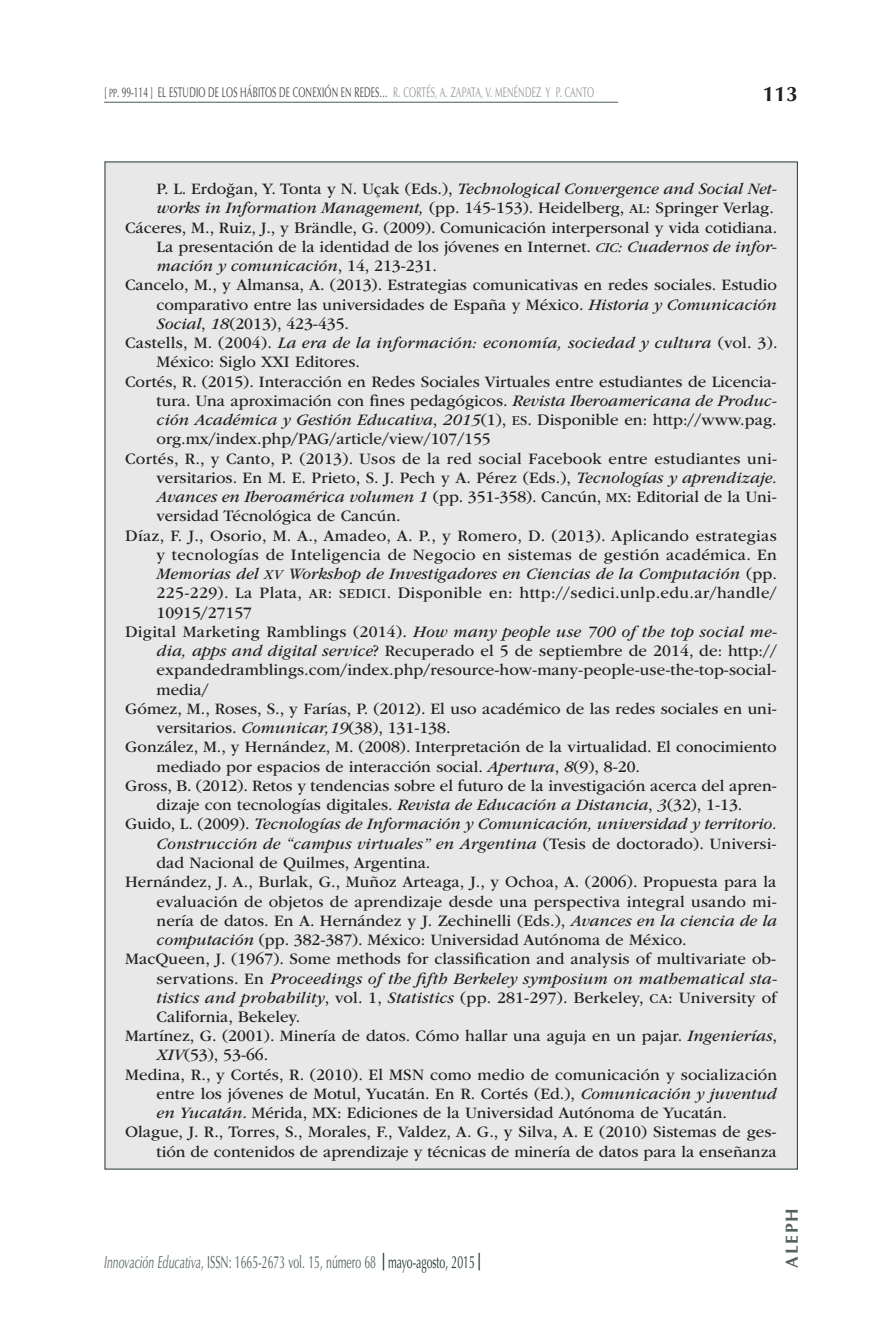
<style>
.page{position:relative;width:887px;height:1328px;background:#fff}
.page>*{position:absolute;margin:0;border:0;box-sizing:border-box;transform-origin:0 0}
.t1{font:700 21px "Optima LT Std";color:#231f20}
.t2{font:17.5px "Optima LT Std";color:#54635a;scale:.6 1}
.t3{font:700 17.5px "Optima LT Std";letter-spacing:.1em;color:#54635a}
.t4{font:16.62px "ITC Garamond Std";color:#231f20}
.t5{font:italic 16.62px "ITC Garamond Std";letter-spacing:.005em;color:#231f20}
.t6{font:16.62px "ITC Garamond Std";letter-spacing:.02em;color:#231f20}
.t7{font:16.62px "ITC Garamond Std";letter-spacing:.025em;color:#231f20}
.t8{font:14px "Optima LT Std";letter-spacing:.02em;color:#3e3e3f;scale:.6 1}
.s1{font-family:"Optima LT Std SC850";font-size:11.9px}
.s2{color:#939598}
.s3{font-style:normal}
.s4{font-style:italic}
.s5{font-family:"ITC Garamond Std Bk SC850";font-size:14.17px}
.s6{font-family:"ITC Garamond Std Bk Ita SC850";font-size:14.17px}
.s7{font-family:"ITC Garamond Std Bk SC850";font-style:normal;font-size:14.17px}
.s8{font-family:"ITC Garamond Std Bk Ita SC850";font-style:normal;font-size:14.17px}
.s9{font-weight:900;color:#22362b}
.s10{color:#22362b}
</style>
<div class="page">
<hr style="left:104px;top:102px;width:514px;height:1px;background:#495a50">
<div style="left:104px;top:161px;width:693px;height:1008px;background:#e9e8e8"></div>
<p class="t8" style="left:104px;top:84px;width:818px">[ <span class="s1">pp</span>. 99-114 ] EL ESTUDIO DE LOS HÁBITOS DE CONEXIÓN EN REDES… <span class="s2">R. CORTÉS, A. ZAPATA, V. MENÉNDEZ Y P. CANTO</span></p>
<p class="t1" style="left:762px;top:82px;width:37px">113</p>
<p class="t5" style="left:157px;top:180px;width:621px"><span class="s3">P. L. Erdog˘an, Y. Tonta y N. Uçak (Eds.),</span> Technological Convergence and Social Net-</p>
<p class="t4" style="left:157px;top:199px;width:618px"><span class="s4">works in Information Management,</span> (pp. 145-153). Heidelberg, <span class="s5">AL</span>: Springer Verlag.</p>
<p class="t4" style="left:125px;top:218px;width:653px">Cáceres, M., Ruiz, J., y Brändle, G. (2009). Comunicación interpersonal y vida cotidiana.</p>
<p class="t4" style="left:157px;top:238px;width:621px">La presentación de la identidad de los jóvenes en Internet. <span class="s6">CIC</span><span class="s4">: Cuadernos de infor-</span></p>
<p class="t5" style="left:157px;top:257px;width:282px">mación y comunicación<span class="s3">, 14, 213-231.</span></p>
<p class="t4" style="left:125px;top:276px;width:653px">Cancelo, M., y Almansa, A. (2013). Estrategias comunicativas en redes sociales. Estudio</p>
<p class="t4" style="left:157px;top:295px;width:621px">comparativo entre las universidades de España y México. <span class="s4">Historia y Comunicación</span></p>
<p class="t4" style="left:157px;top:315px;width:194px"><span class="s4">Social</span>, <span class="s4">18</span>(2013), 423-435.</p>
<p class="t5" style="left:125px;top:334px;width:654px"><span class="s3">Castells, M. (2004).</span> La era de la información: economía, sociedad y cultura <span class="s3">(vol. 3).</span></p>
<p class="t4" style="left:157px;top:353px;width:205px">México: Siglo XXI Editores.</p>
<p class="t4" style="left:125px;top:372px;width:653px">Cortés, R. (2015). Interacción en Redes Sociales Virtuales entre estudiantes de Licencia-</p>
<p class="t4" style="left:157px;top:392px;width:621px">tura. Una aproximación con fines pedagógicos. <span class="s4">Revista Iberoamericana de Produc-</span></p>
<p class="t5" style="left:157px;top:411px;width:621px">ción Académica y Gestión Educativa<span class="s3">,</span> 2015<span class="s3">(1),</span> <span class="s7">ES</span><span class="s3">. Disponible en: http://www.pag.</span></p>
<p class="t4" style="left:157px;top:430px;width:336px">org.mx/index.php/PAG/article/view/107/155</p>
<p class="t4" style="left:125px;top:449px;width:653px">Cortés, R., y Canto, P. (2013). Usos de la red social Facebook entre estudiantes uni-</p>
<p class="t4" style="left:157px;top:469px;width:621px">versitarios. En M. E. Prieto, S. J. Pech y A. Pérez (Eds.), <span class="s4">Tecnologías y aprendizaje.</span></p>
<p class="t4" style="left:157px;top:488px;width:621px"><span class="s4">Avances en Iberoamérica volumen 1</span> (pp. 351-358). Cancún, <span class="s5">MX</span>: Editorial de la Uni-</p>
<p class="t4" style="left:157px;top:507px;width:246px">versidad Técnológica de Cancún.</p>
<p class="t6" style="left:125px;top:526px;width:653px">Díaz, F. J., Osorio, M. A., Amadeo, A. P., y Romero, D. (2013). Aplicando estrategias</p>
<p class="t6" style="left:157px;top:546px;width:621px">y tecnologías de Inteligencia de Negocio en sistemas de gestión académica. En</p>
<p class="t5" style="left:157px;top:565px;width:622px">Memorias del <span class="s8">XV</span> Workshop de Investigadores en Ciencias de la Computación <span class="s3">(pp.</span></p>
<p class="t7" style="left:157px;top:584px;width:621px">225-229). La Plata, <span class="s5">AR</span>: <span class="s5">SEDICI</span>. Disponible en: http://sedici.unlp.edu.ar/handle/</p>
<p class="t4" style="left:157px;top:603px;width:97px">10915/27157</p>
<p class="t5" style="left:125px;top:623px;width:653px"><span class="s3">Digital Marketing Ramblings (2014).</span> How many people use 700 of the top social me-</p>
<p class="t4" style="left:157px;top:642px;width:622px"><span class="s4">dia, apps and digital service</span>? Recuperado el 5 de septiembre de 2014, de: http://</p>
<p class="t4" style="left:157px;top:661px;width:621px">expandedramblings.com/index.php/resource-how-many-people-use-the-top-social-</p>
<p class="t4" style="left:157px;top:680px;width:54px">media/</p>
<p class="t4" style="left:125px;top:700px;width:653px">Gómez, M., Roses, S., y Farías, P. (2012). El uso académico de las redes sociales en uni-</p>
<p class="t4" style="left:157px;top:719px;width:295px">versitarios. <span class="s4">Comunicar,19</span>(38), 131-138.</p>
<p class="t4" style="left:125px;top:738px;width:653px">González, M., y Hernández, M. (2008). Interpretación de la virtualidad. El conocimiento</p>
<p class="t4" style="left:157px;top:757px;width:485px">mediado por espacios de interacción social. <span class="s4">Apertura</span>, <span class="s4">8</span>(9), 8-20.</p>
<p class="t4" style="left:125px;top:777px;width:653px">Gross, B. (2012). Retos y tendencias sobre el futuro de la investigación acerca del apren-</p>
<p class="t4" style="left:157px;top:796px;width:587px">dizaje con tecnologías digitales. <span class="s4">Revista de Educación a Distancia</span>, <span class="s4">3</span>(32), 1-13.</p>
<p class="t5" style="left:125px;top:815px;width:653px"><span class="s3">Guido, L. (2009).</span> Tecnologías de Información y Comunicación, universidad y territorio.</p>
<p class="t5" style="left:157px;top:834px;width:621px">Construcción de “campus virtuales” en Argentina <span class="s3">(Tesis de doctorado). Universi-</span></p>
<p class="t4" style="left:157px;top:854px;width:275px">dad Nacional de Quilmes, Argentina.</p>
<p class="t4" style="left:125px;top:873px;width:652px">Hernández, J. A., Burlak, G., Muñoz Arteaga, J., y Ochoa, A. (2006). Propuesta para la</p>
<p class="t4" style="left:157px;top:892px;width:621px">evaluación de objetos de aprendizaje desde una perspectiva integral usando mi-</p>
<p class="t4" style="left:157px;top:911px;width:621px">nería de datos. En A. Hernández y J. Zechinelli (Eds.), <span class="s4">Avances en la ciencia de la</span></p>
<p class="t4" style="left:157px;top:931px;width:531px"><span class="s4">computación</span> (pp. 382-387). México: Universidad Autónoma de México.</p>
<p class="t4" style="left:125px;top:950px;width:652px">MacQueen, J. (1967). Some methods for classification and analysis of multivariate ob-</p>
<p class="t5" style="left:157px;top:969px;width:621px"><span class="s3">servations. En</span> Proceedings of the fifth Berkeley symposium on mathematical sta-</p>
<p class="t4" style="left:157px;top:988px;width:621px"><span class="s4">tistics and probability</span>, vol. 1, <span class="s4">Statistics</span> (pp. 281-297). Berkeley, <span class="s5">CA</span>: University of</p>
<p class="t4" style="left:157px;top:1008px;width:145px">California, Bekeley.</p>
<p class="t4" style="left:125px;top:1027px;width:653px">Martínez, G. (2001). Minería de datos. Cómo hallar una aguja en un pajar. <span class="s4">Ingenierías</span>,</p>
<p class="t4" style="left:157px;top:1046px;width:113px"><span class="s4">XIV</span>(53), 53-66.</p>
<p class="t4" style="left:125px;top:1065px;width:653px">Medina, R., y Cortés, R. (2010). El MSN como medio de comunicación y socialización</p>
<p class="t4" style="left:157px;top:1085px;width:621px">entre los jóvenes de Motul, Yucatán. En R. Cortés (Ed.), <span class="s4">Comunicación y juventud</span></p>
<p class="t4" style="left:157px;top:1104px;width:571px"><span class="s4">en Yucatán</span>. Mérida, MX: Ediciones de la Universidad Autónoma de Yucatán.</p>
<p class="t4" style="left:125px;top:1123px;width:653px">Olague, J. R., Torres, S., Morales, F., Valdez, A. G., y Silva, A. E (2010) Sistemas de ges-</p>
<p class="t4" style="left:157px;top:1142px;width:621px">tión de contenidos de aprendizaje y técnicas de minería de datos para la enseñanza</p>
<p class="t2" style="left:104px;top:1251px;width:628px"><span class="s4">Innovación Educativa</span>, ISSN: 1665-2673 vol. 15, número 68 <span class="s9">|</span> <span class="s10">mayo-agosto, 2015</span> <span class="s9">|</span></p>
<p class="t3" style="left:781px;top:1268px;width:61px;rotate:-90deg">ALEPH</p>
</div>
